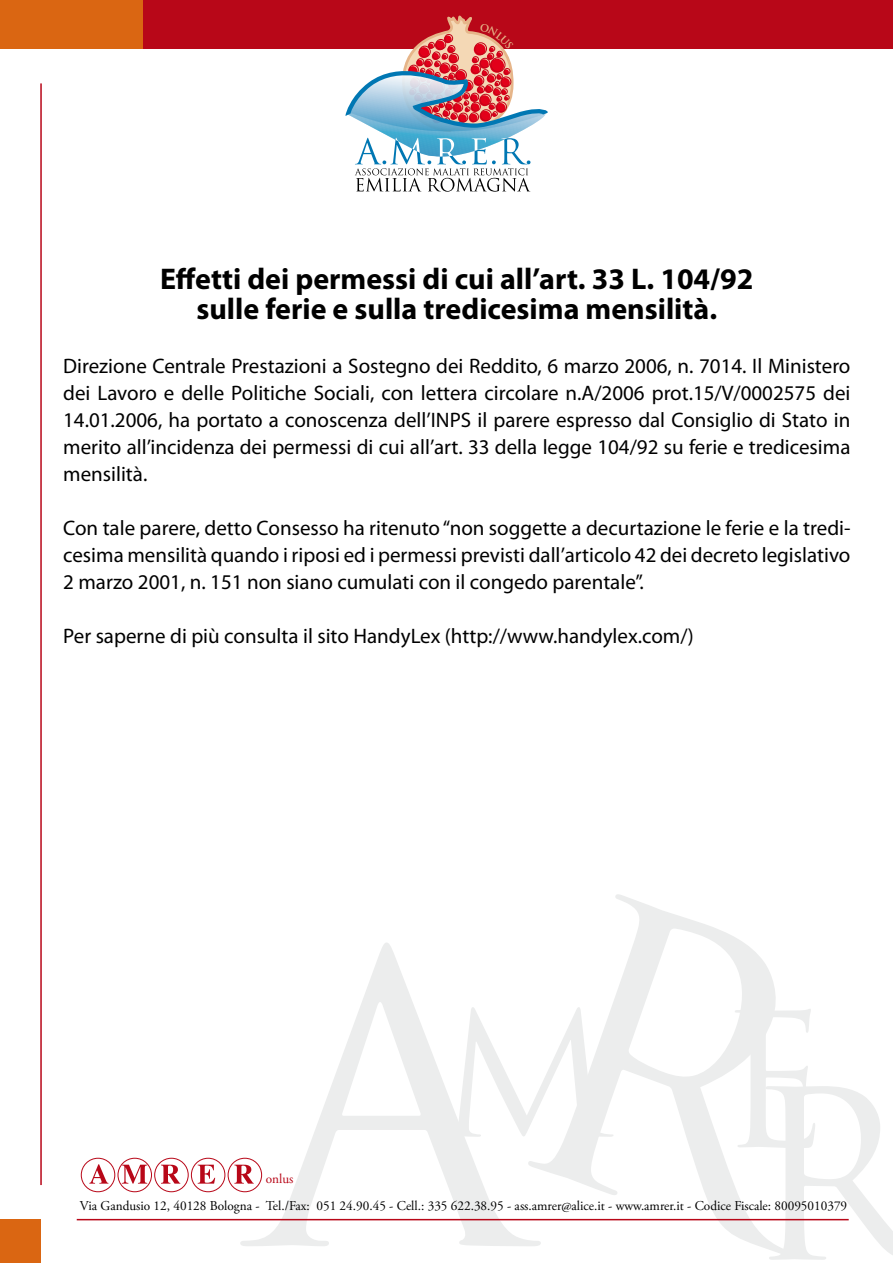
<style>
.page{position:relative;width:893px;height:1263px;background:#fff}
.page>*{position:absolute;margin:0;border:0;box-sizing:border-box;transform-origin:0 0}
.t1{font:700 30px/30px "Myriad Pro";color:#000;text-align:center}
.t2{font:21px/27px "Myriad Pro";color:#000;text-align:justify}
.t3{font:13.5px "Adobe Garamond Pro";color:#000}
.t4{font:13.5px "Adobe Garamond Pro";color:#b80718}
</style>
<div class="page">
<div style="left:72px;top:0;width:821px;height:49px;background:#b80718"></div>
<div style="left:0;top:0;width:143px;height:49px;background:#da6612"></div>
<div style="left:0;top:1220px;width:41px;height:43px;background:#da6612"></div>
<hr style="left:40px;top:83px;width:2px;height:1102px;background:#b80718">
<hr style="left:77px;top:1219px;width:772px;height:1px;background:#b80718">
<svg style="left:89px;top:1164px;width:19px;height:19px"></svg>
<div style="left:81px;top:1158px;width:34px;height:34px;border:1px solid #b80718;border-radius:50%"></div>
<svg style="left:122px;top:1165px;width:25px;height:18px"></svg>
<div style="left:117px;top:1158px;width:35px;height:34px;border:1px solid #b80718;border-radius:50%"></div>
<svg style="left:161px;top:1165px;width:19px;height:18px"></svg>
<div style="left:154px;top:1158px;width:35px;height:34px;border:1px solid #b80718;border-radius:50%"></div>
<svg style="left:198px;top:1165px;width:17px;height:18px"></svg>
<div style="left:191px;top:1158px;width:34px;height:34px;border:1px solid #b80718;border-radius:50%"></div>
<svg style="left:234px;top:1165px;width:20px;height:18px"></svg>
<div style="left:228px;top:1158px;width:34px;height:34px;border:1px solid #b80718;border-radius:50%"></div>
<svg style="left:345px;top:15px;width:203px;height:177px"></svg>
<h1 class="t1" style="left:160px;top:263px;width:595px">Effetti dei permessi di cui all’art. 33 L. 104/92 sulle ferie e sulla tredicesima mensilità.</h1>
<p class="t2" style="left:63px;top:352px;width:789px">Direzione Centrale Prestazioni a Sostegno dei Reddito, 6 marzo 2006, n. 7014. Il Ministero dei Lavoro e delle Politiche Sociali, con lettera circolare n.A/2006 prot.15/V/0002575 dei 14.01.2006, ha portato a conoscenza dell’INPS il parere espresso dal Consiglio di Stato in merito all’incidenza dei permessi di cui all’art. 33 della legge 104/92 su ferie e tredicesima mensilità.</p>
<p class="t2" style="left:63px;top:514px;width:789px">Con tale parere, detto Consesso ha ritenuto “non soggette a decurtazione le ferie e la tredi&shy;cesima mensilità quando i riposi ed i permessi previsti dall’articolo 42 dei decreto legislativo 2 marzo 2001, n. 151 non siano cumulati con il congedo parentale”.</p>
<p class="t2" style="left:63px;top:622px;width:632px">Per saperne di più consulta il sito HandyLex (http://www.handylex.com/)</p>
<p class="t4" style="left:266px;top:1171px;width:29px">onlus</p>
<p class="t3" style="left:80px;top:1198px;width:769px">Via Gandusio 12, 40128 Bologna - Tel./Fax: 051 24.90.45 - Cell.: 335 622.38.95 - ass.amrer@alice.it - www.amrer.it - Codice Fiscale: 80095010379</p>
</div>
